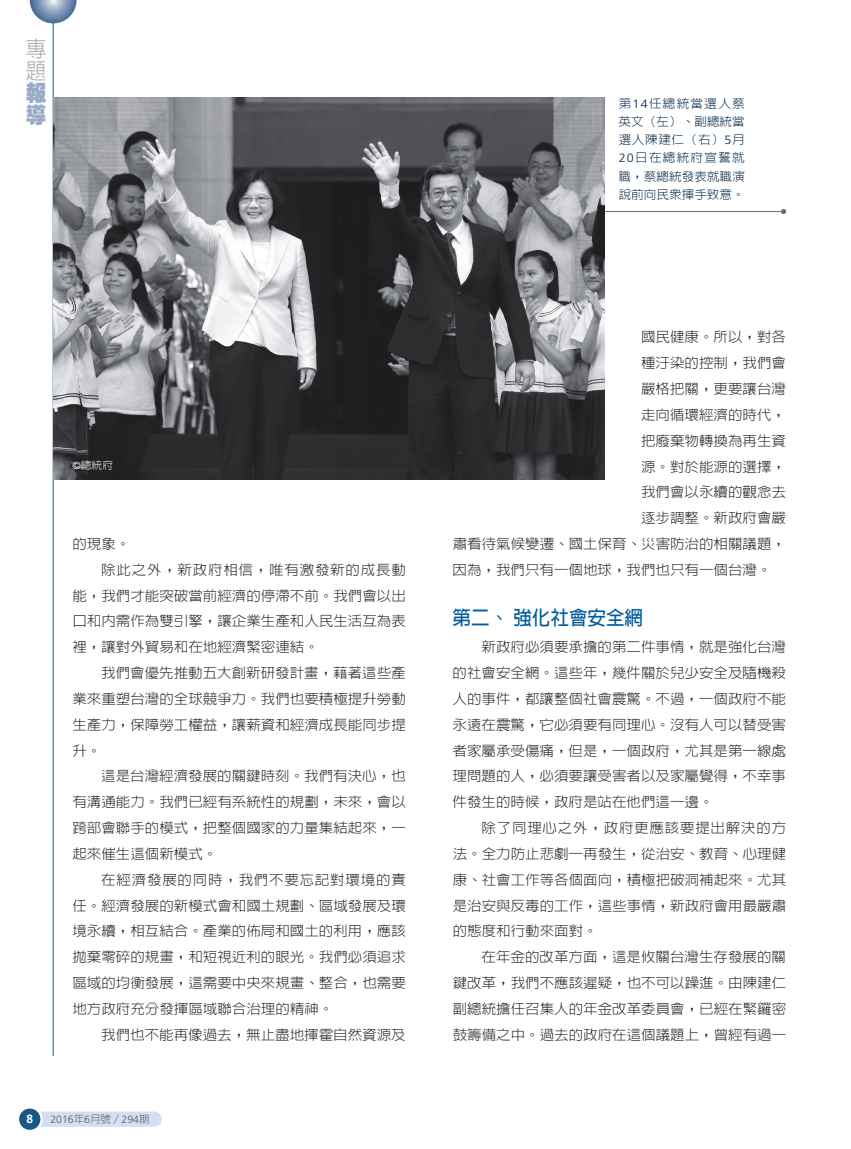
<style>
.page{position:relative;width:851px;height:1149px;background:#fff}
.page>*{position:absolute;margin:0;border:0;box-sizing:border-box;transform-origin:0 0}
.t1{font:300 21.75px/21.8px "AR Hei B5";color:#a8a9ad;scale:.95 1}
.t2{font:900 21.75px/21.8px "AR Hei B5";color:#99abc6;scale:.95 1}
.t3{font:700 19.5px "AR Hei B5";color:#005d9c;scale:.95 1}
.t4{font:300 13.8px/25.8px "AR Hei B5";color:#231f20;text-align:justify;scale:1.05 1}
.t5{font:300 13.8px "AR Hei B5";letter-spacing:.055em;color:#231f20;scale:1.05 1}
.t6{font:300 12px/18px "AR Hei B5";color:#022546;text-align:justify;scale:1.05 1}
.t7{font:700 12px "Frutiger";color:#fff}
.t8{font:300 10.5px "Frutiger";color:#57585a}
.t9{font:300 10.2px "AR Hei B5";color:#fff;scale:1.05 1}
.s1{font-family:"Frutiger"}
.s2{font-family:"AR Hei B5"}
</style>
<div class="page">
<div style="left:30px;top:1111px;width:132px;height:15px;background:#d4e0f1;border-radius:8px"></div>
<div style="left:18px;top:1107px;width:23px;height:23px;background:#175887;border-radius:50%"></div>
<div style="left:17px;top:1106px;width:26px;height:25px;border:2px solid #fff;border-radius:50%"></div>
<hr style="left:53px;top:0;width:1px;height:1055px;background:#175887">
<svg style="left:30px;top:0;width:47px;height:23px"></svg>
<svg style="left:781px;top:209px;width:5px;height:5px"></svg>
<hr style="left:507px;top:211px;width:276px;height:1px;background:#6c6d70">
<img style="left:53px;top:98px;width:551px;height:381px">
<h1 class="t1" style="left:26px;top:38px;width:23px">專題</h1>
<h1 class="t2" style="left:26px;top:82px;width:23px">報導</h1>
<p class="t6" style="left:618px;top:95px;width:122px">第<span class="s1">14</span>任總統當選人蔡英文（左）、副總統當選人陳建仁（右）<span class="s1">5</span>月<span class="s1">20</span>日在總統府宣誓就職，蔡總統發表就職演說前向民眾揮手致意。</p>
<p class="t9" style="left:72px;top:460px;width:40px"><span class="s1">©</span>總統府</p>
<p class="t4" style="left:72px;top:530px;width:57px">的現象。</p>
<p class="t5" style="left:101px;top:562px;width:291px">除此之外，新政府相信，唯有激發新的成長動</p>
<p class="t4" style="left:72px;top:582px;width:319px">能，我們才能突破當前經濟的停滯不前。我們會以出</p>
<p class="t4" style="left:72px;top:608px;width:319px">口和內需作為雙引擎，讓企業生產和人民生活互為表</p>
<p class="t4" style="left:72px;top:634px;width:236px">裡，讓對外貿易和在地經濟緊密連結。</p>
<p class="t4" style="left:101px;top:659px;width:291px">我們會優先推動五大創新研發計畫，藉著這些產</p>
<p class="t4" style="left:72px;top:685px;width:319px">業來重塑台灣的全球競爭力。我們也要積極提升勞動</p>
<p class="t4" style="left:72px;top:711px;width:319px">生產力，保障勞工權益，讓薪資和經濟成長能同步提</p>
<p class="t4" style="left:72px;top:737px;width:29px">升。</p>
<p class="t4" style="left:101px;top:763px;width:291px">這是台灣經濟發展的關鍵時刻。我們有決心，也</p>
<p class="t4" style="left:72px;top:788px;width:319px">有溝通能力。我們已經有系統性的規劃，未來，會以</p>
<p class="t4" style="left:72px;top:814px;width:319px">跨部會聯手的模式，把整個國家的力量集結起來，一</p>
<p class="t4" style="left:72px;top:840px;width:140px">起來催生這個新模式。</p>
<p class="t5" style="left:101px;top:872px;width:291px">在經濟發展的同時，我們不要忘記對環境的責</p>
<p class="t4" style="left:72px;top:892px;width:319px">任。經濟發展的新模式會和國土規劃、區域發展及環</p>
<p class="t4" style="left:72px;top:917px;width:319px">境永續，相互結合。產業的佈局和國土的利用，應該</p>
<p class="t4" style="left:72px;top:943px;width:319px">拋棄零碎的規畫，和短視近利的眼光。我們必須追求</p>
<p class="t4" style="left:72px;top:969px;width:319px">區域的均衡發展，這需要中央來規畫、整合，也需要</p>
<p class="t4" style="left:72px;top:995px;width:250px">地方政府充分發揮區域聯合治理的精神。</p>
<p class="t4" style="left:101px;top:1021px;width:291px">我們也不能再像過去，無止盡地揮霍自然資源及</p>
<p class="t7" style="left:26px;top:1111px;width:8px">8</p>
<p class="t8" style="left:50px;top:1113px;width:101px">2016<span class="s2">年</span>6<span class="s2">月號／</span>294<span class="s2">期</span></p>
<p class="t4" style="left:641px;top:324px;width:139px">國民健康。所以，對各種汙染的控制，我們會嚴格把關，更要讓台灣走向循環經濟的時代，把廢棄物轉換為再生資源。對於能源的選擇，我們會以永續的觀念去逐步調整。新政府會嚴</p>
<p class="t4" style="left:452px;top:531px;width:319px">肅看待氣候變遷、國土保育、災害防治的相關議題，因為，我們只有一個地球，我們也只有一個台灣。</p>
<h2 class="t3" style="left:452px;top:608px;width:202px">第二、強化社會安全網</h2>
<p class="t4" style="left:452px;top:634px;width:319px;text-indent:29px">新政府必須要承擔的第二件事情，就是強化台灣的社會安全網。這些年，幾件關於兒少安全及隨機殺人的事件，都讓整個社會震驚。不過，一個政府不能永遠在震驚，它必須要有同理心。沒有人可以替受害者家屬承受傷痛，但是，一個政府，尤其是第一線處理問題的人，必須要讓受害者以及家屬覺得，不幸事件發生的時候，政府是站在他們這一邊。</p>
<p class="t4" style="left:452px;top:814px;width:319px;text-indent:29px">除了同理心之外，政府更應該要提出解決的方法。全力防止悲劇一再發生，從治安、教育、心理健康、社會工作等各個面向，積極把破洞補起來。尤其是治安與反毒的工作，這些事情，新政府會用最嚴肅的態度和行動來面對。</p>
<p class="t4" style="left:452px;top:943px;width:319px;text-indent:29px">在年金的改革方面，這是攸關台灣生存發展的關鍵改革，我們不應該遲疑，也不可以躁進。由陳建仁副總統擔任召集人的年金改革委員會，已經在緊鑼密鼓籌備之中。過去的政府在這個議題上，曾經有過一</p>
</div>
